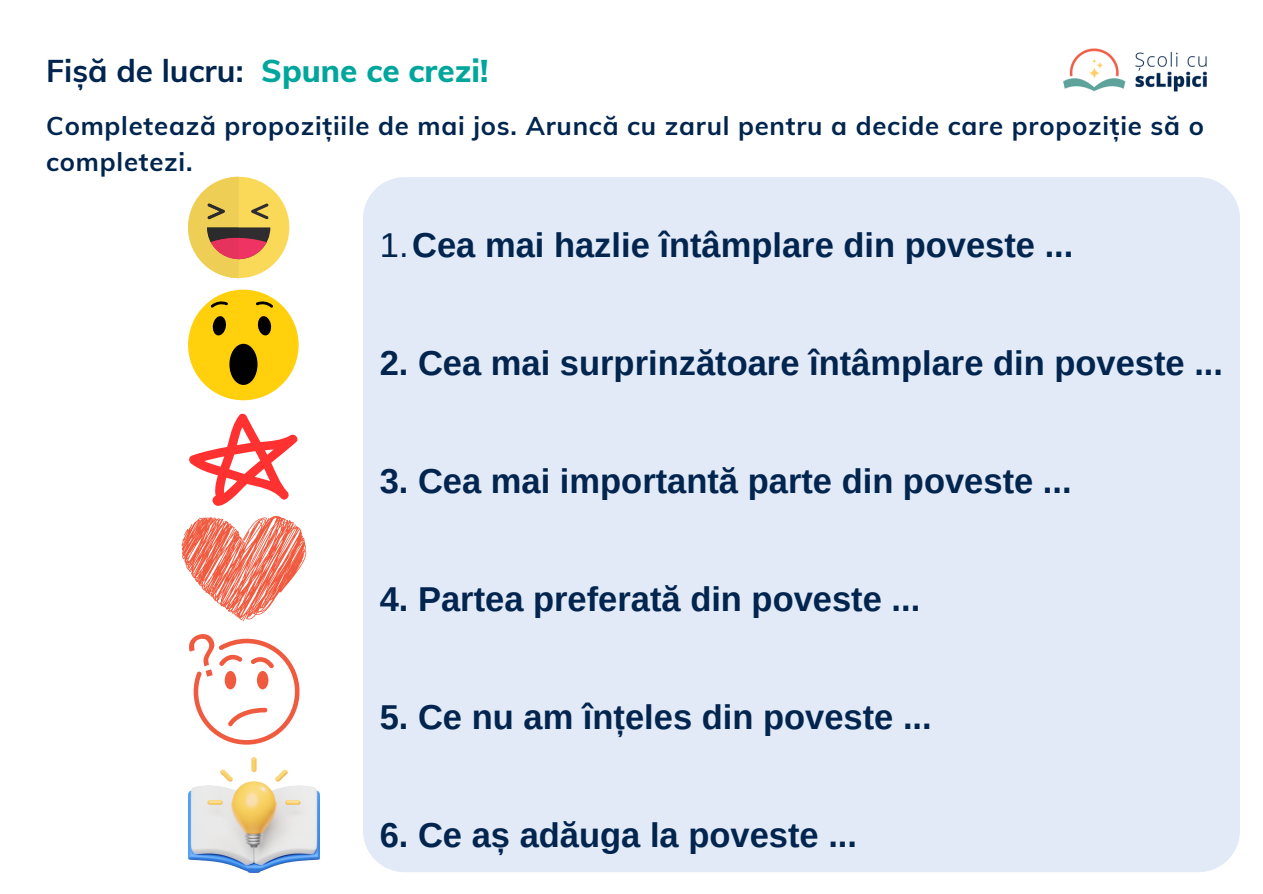
<style>
.page{position:relative;width:1263px;height:894px;background:#fff}
.page>*{position:absolute;margin:0;border:0;box-sizing:border-box;transform-origin:0 0}
.t1{font:700 34.5px "Arimo";color:#01254e}
.t2{font:800 31.5px "Muli";color:#00a69c}
.t3{font:700 25.65px/36px "Muli";letter-spacing:.03em;color:#01254e}
.s1{font-weight:700;color:#01254e}
.s2{font-weight:400}
</style>
<div class="page">
<img style="left:1063px;top:48px;width:144px;height:44px">
<div style="left:188px;top:177px;width:101px;height:101px;background:#fad958;border-radius:50%"></div>
<svg style="left:188px;top:177px;width:82px;height:101px"></svg>
<svg style="left:181px;top:413px;width:125px;height:208px"></svg>
<svg style="left:189px;top:634px;width:110px;height:110px"></svg>
<div style="left:188px;top:289px;width:110px;height:111px;background:#ffd00b;border-radius:50%"></div>
<svg style="left:212px;top:316px;width:14px;height:20px"></svg>
<svg style="left:257px;top:316px;width:15px;height:20px"></svg>
<div style="left:229px;top:344px;width:28px;height:41px;background:#000;border-radius:50%"></div>
<svg style="left:211px;top:301px;width:17px;height:7px"></svg>
<svg style="left:256px;top:301px;width:17px;height:7px"></svg>
<img style="left:188px;top:757px;width:132px;height:114px">
<div style="left:363px;top:177px;width:877px;height:694px;background:#e3eaf7"></div>
<p class="t2" style="left:46px;top:50px;width:444px"><span class="s1">Fișă de lucru:</span> Spune ce crezi!</p>
<p class="t3" style="left:46px;top:107px;width:1159px">Completează propozițiile de mai jos. Aruncă cu zarul pentru a decide care propoziție să o completezi.</p>
<p class="t1" style="left:380px;top:225px;width:695px"><span class="s2">1.</span>Cea mai hazlie întâmplare din poveste ...</p>
<p class="t1" style="left:380px;top:343px;width:845px">2. Cea mai surprinzătoare întâmplare din poveste ...</p>
<p class="t1" style="left:380px;top:461px;width:693px">3. Cea mai importantă parte din poveste ...</p>
<p class="t1" style="left:380px;top:579px;width:542px">4. Partea preferată din poveste ...</p>
<p class="t1" style="left:380px;top:697px;width:553px">5. Ce nu am înțeles din poveste ...</p>
<p class="t1" style="left:380px;top:815px;width:479px">6. Ce aș adăuga la poveste ...</p>
</div>
